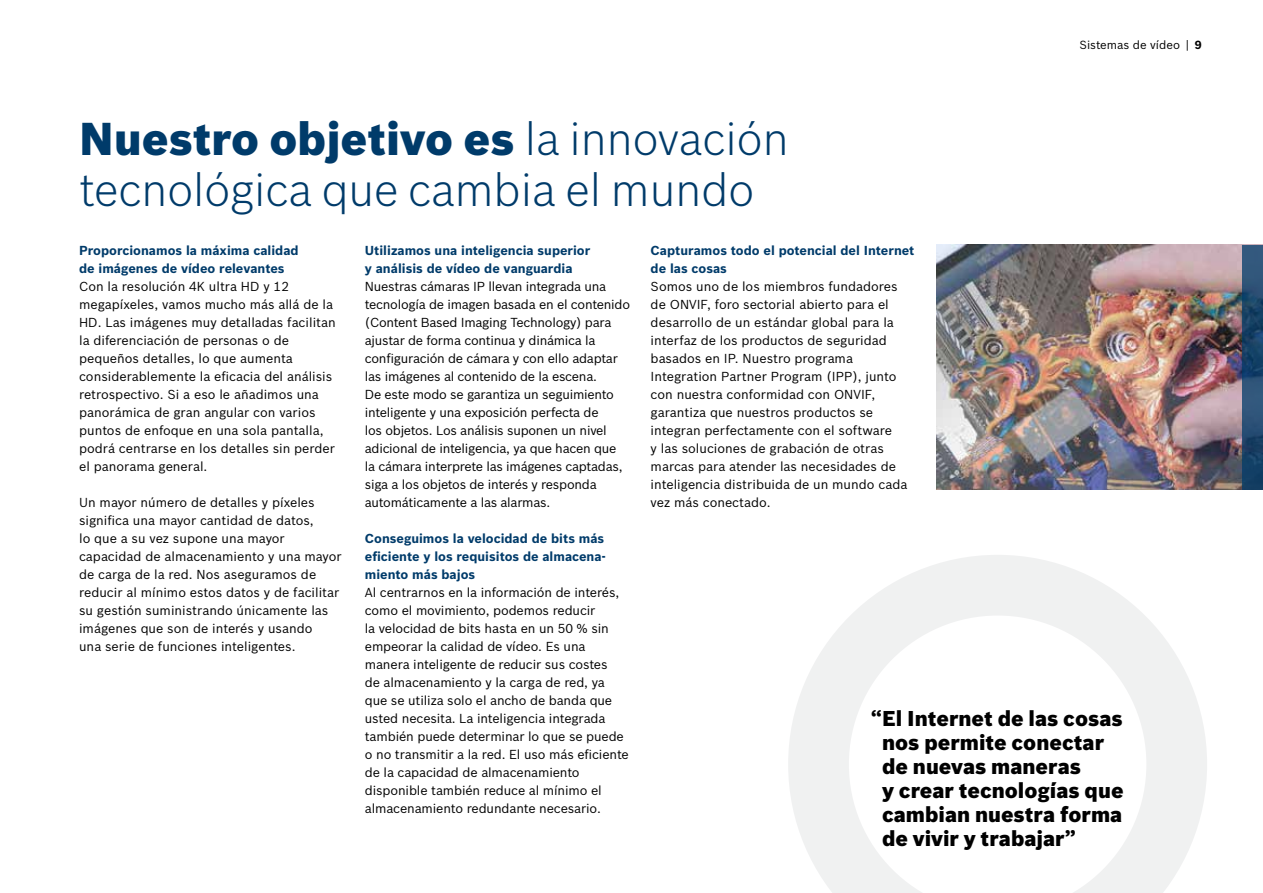
<style>
.page{position:relative;width:1263px;height:893px;background:#fff}
.page>*{position:absolute;margin:0;border:0;box-sizing:border-box;transform-origin:0 0}
.t1{font:300 45px/51px "Bosch Sans";color:#003b6a}
.t2{font:900 21px/24px "Bosch Sans";color:#000}
.t3{font:12.75px/18px "Bosch Sans";letter-spacing:-.005em;color:#000}
.t4{font:700 12.75px/18px "Bosch Sans";color:#003b6a}
.t5{font:11.55px "Bosch Sans";color:#000}
.s1{font-weight:900}
.s2{font-weight:700}
</style>
<div class="page">
<img style="left:936px;top:245px;width:306px;height:245px">
<svg style="left:1242px;top:245px;width:21px;height:245px;background:#21496e"></svg>
<svg style="left:788px;top:555px;width:419px;height:338px"></svg>
<h1 class="t1" style="left:79px;top:110px;width:711px"><span class="s1">Nuestro objetivo es</span> la innovación tecnológica que cambia el mundo</h1>
<p class="t5" style="left:1079px;top:36px;width:124px">Sistemas de vídeo | <span class="s2">9</span></p>
<p class="t4" style="left:79px;top:240px;width:221px">Proporcionamos la máxima calidad de imágenes de vídeo relevantes</p>
<p class="t3" style="left:79px;top:276px;width:258px">Con la resolución 4K ultra HD y 12 megapíxeles, vamos mucho más allá de la HD. Las imágenes muy detalladas facilitan la diferenciación de personas o de pequeños detalles, lo que aumenta considerablemente la eficacia del análisis retrospectivo. Si a eso le añadimos una panorámica de gran angular con varios puntos de enfoque en una sola pantalla, podrá centrarse en los detalles sin perder el panorama general.</p>
<p class="t3" style="left:79px;top:492px;width:264px">Un mayor número de detalles y píxeles significa una mayor cantidad de datos,<br>lo que a su vez supone una mayor capacidad de almacenamiento y una mayor de carga de la red. Nos aseguramos de reducir al mínimo estos datos y de facilitar su gestión suministrando únicamente las imágenes que son de interés y usando<br>una serie de funciones inteligentes.</p>
<p class="t4" style="left:365px;top:240px;width:227px">Utilizamos una inteligencia superior y análisis de vídeo de vanguardia</p>
<p class="t3" style="left:365px;top:276px;width:267px">Nuestras cámaras IP llevan integrada una tecnología de imagen basada en el contenido (Content Based Imaging Technology) para ajustar de forma continua y dinámica la configuración de cámara y con ello adaptar las imágenes al contenido de la escena.<br>De este modo se garantiza un seguimiento inteligente y una exposición perfecta de<br>los objetos. Los análisis suponen un nivel adicional de inteligencia, ya que hacen que<br>la cámara interprete las imágenes captadas, siga a los objetos de interés y responda automáticamente a las alarmas.</p>
<p class="t4" style="left:365px;top:528px;width:242px;text-align:justify">Conseguimos la velocidad de bits más eficiente y los requisitos de almacena&shy;miento más bajos</p>
<p class="t3" style="left:365px;top:582px;width:265px">Al centrarnos en la información de interés, como el movimiento, podemos reducir<br>la velocidad de bits hasta en un 50 % sin empeorar la calidad de vídeo. Es una manera inteligente de reducir sus costes<br>de almacenamiento y la carga de red, ya que se utiliza solo el ancho de banda que usted necesita. La inteligencia integrada también puede determinar lo que se puede o no transmitir a la red. El uso más eficiente de la capacidad de almacenamiento disponible también reduce al mínimo el almacenamiento redundante necesario.</p>
<p class="t4" style="left:651px;top:240px;width:265px">Capturamos todo el potencial del Internet de las cosas</p>
<p class="t3" style="left:651px;top:276px;width:258px">Somos uno de los miembros fundadores de ONVIF, foro sectorial abierto para el desarrollo de un estándar global para la interfaz de los productos de seguridad basados en IP. Nuestro programa Integration Partner Program (IPP), junto con nuestra conformidad con ONVIF, garantiza que nuestros productos se integran perfectamente con el software<br>y las soluciones de grabación de otras marcas para atender las necesidades de inteligencia distribuida de un mundo cada vez más conectado.</p>
<h2 class="t2" style="left:882px;top:705px;width:243px;text-indent:-11px">“El Internet de las cosas nos permite conectar de nuevas maneras<br>y crear tecnologías que cambian nuestra forma de vivir y trabajar”</h2>
</div>
